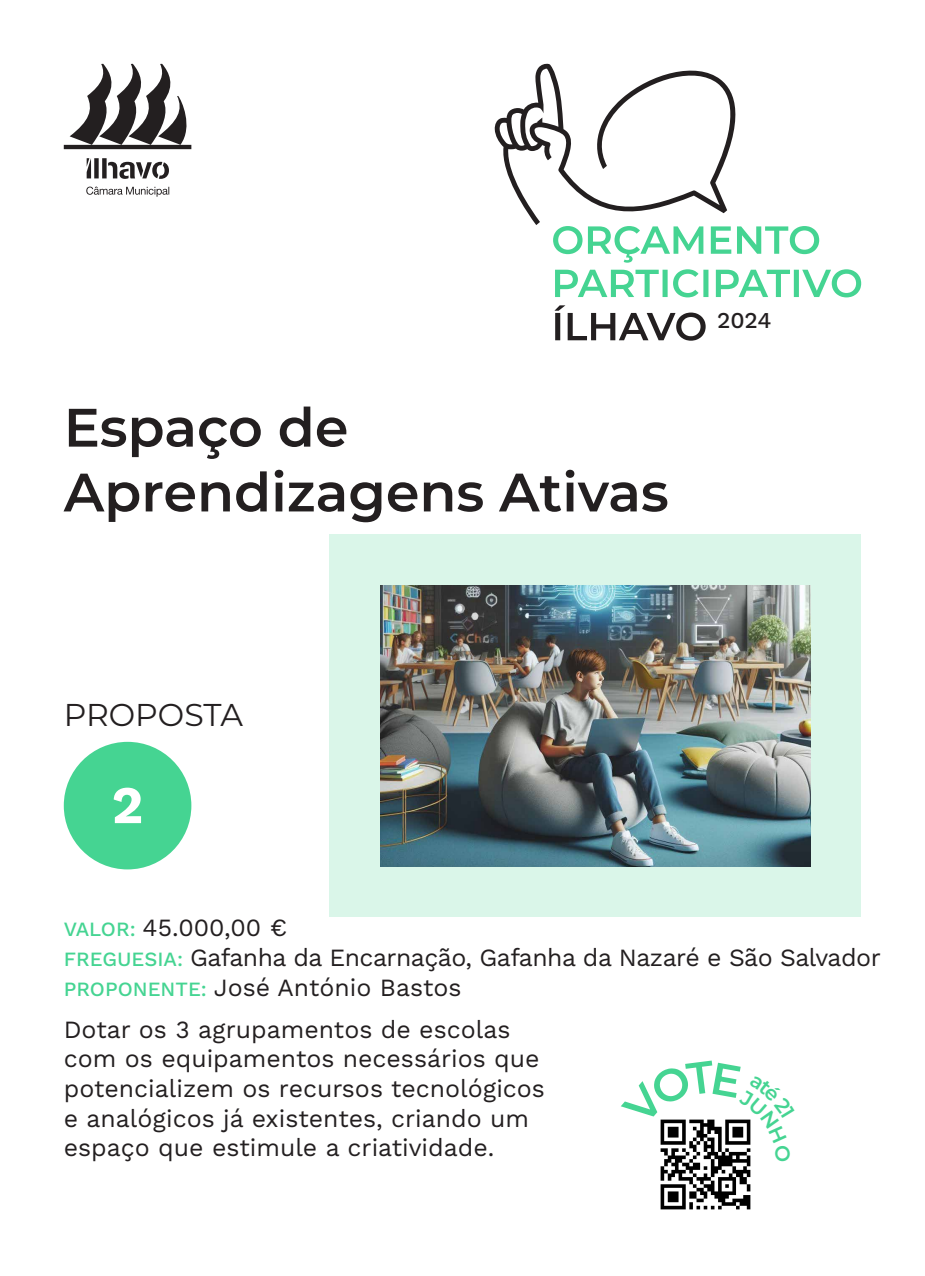
<style>
.page{position:relative;width:925px;height:1276px;background:#fff}
.page>*{position:absolute;margin:0;border:0;box-sizing:border-box;transform-origin:0 0}
.t1{font:600 54px/64.8px "Montserrat";color:#231f20}
.t2{font:700 52.88px "Work Sans";color:#fff}
.t3{font:31.5px "Montserrat";color:#231f20}
.t4{font:24.75px/29.7px "Work Sans";color:#231f20}
.t5{font:24.75px/29.7px "Work Sans";letter-spacing:-.02em;color:#231f20}
.t6{font:500 22.72px "Work Sans";color:#231f20}
.s1{font-weight:500;font-size:20.25px;color:#45d492}
</style>
<div class="page">
<div style="left:330px;top:534px;width:531px;height:383px;background:#daf6e9"></div>
<svg style="left:64px;top:64px;width:128px;height:133px"></svg>
<svg style="left:555px;top:269px;width:306px;height:28px"></svg>
<svg style="left:554px;top:305px;width:152px;height:36px"></svg>
<svg style="left:494px;top:63px;width:325px;height:200px"></svg>
<img style="left:660px;top:1162px;width:91px;height:48px">
<div style="left:64px;top:742px;width:127px;height:127px;background:#45d492;border-radius:50%"></div>
<img style="left:381px;top:585px;width:429px;height:281px">
<svg style="left:660px;top:1119px;width:91px;height:43px"></svg>
<h1 class="t1" style="left:64px;top:394px;width:606px">Espaço de<br>Aprendizagens Ativas</h1>
<p class="t6" style="left:717px;top:306px;width:56px">2024</p>
<p class="t3" style="left:64px;top:694px;width:181px">PROPOSTA</p>
<h2 class="t2" style="left:112px;top:774px;width:33px">2</h2>
<p class="t5" style="left:64px;top:914px;width:818px"><span class="s1">VALOR:</span> 45.000,00 €<br><span class="s1">FREGUESIA:</span> Gafanha da Encarnação, Gafanha da Nazaré e São Salvador<br><span class="s1">PROPONENTE:</span> José António Bastos</p>
<p class="t4" style="left:64px;top:1015px;width:483px">Dotar os 3 agrupamentos de escolas com os equipamentos necessários que potencializem os recursos tecnológicos e analógicos já existentes, criando um espaço que estimule a criatividade.</p>
</div>
